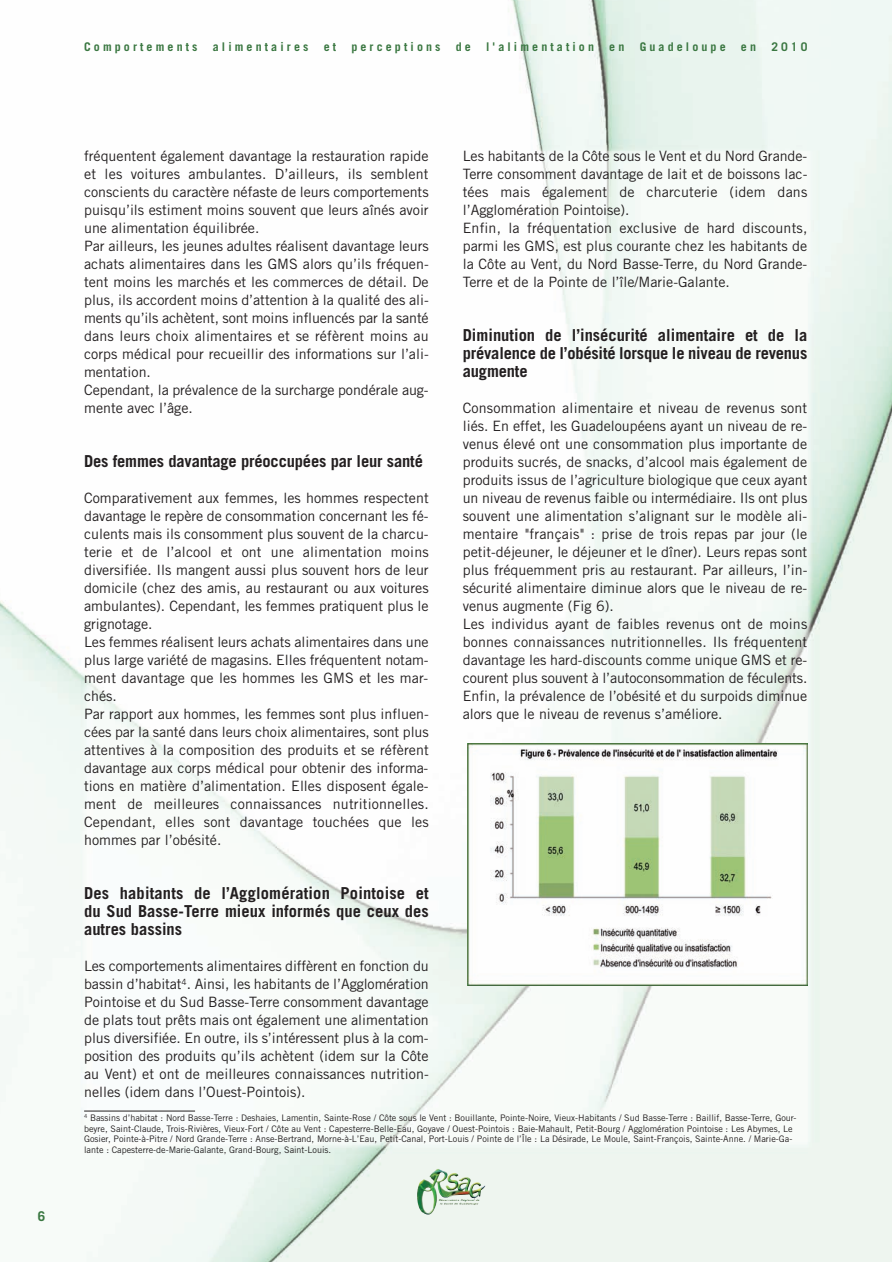
<style>
.page{position:relative;width:893px;height:1263px;background:#fff}
.page>*{position:absolute;margin:0;border:0;box-sizing:border-box;transform-origin:0 0}
.t1{font:700 16.5px/18px "Trade Gothic";letter-spacing:-.01em;color:#231f20;text-align:justify}
.t2{font:14.25px/18px "Trade Gothic";color:#231f20}
.t3{font:700 13.5px "Trade Gothic";color:#3a7741}
.t4{font:700 12px "Trade Gothic";letter-spacing:.26em;color:#3a7741}
.t5{font:9px/10.8px "Trade Gothic";color:#231f20}
</style>
<div class="page">
<img style="left:0;top:0;width:891px;height:1262px">
<svg style="left:436px;top:1169px;width:12px;height:13px"></svg>
<hr style="left:84px;top:1111px;width:111px;height:1px;background:#231f20">
<img style="left:467px;top:744px;width:340px;height:242px">
<p class="t3" style="left:38px;top:1211px;width:9px">6</p>
<p class="t4" style="left:84px;top:42px;width:115px">Comportements</p>
<p class="t4" style="left:213px;top:42px;width:97px">alimentaires</p>
<p class="t4" style="left:324px;top:42px;width:14px">e t</p>
<p class="t4" style="left:351px;top:42px;width:91px">perceptions</p>
<p class="t4" style="left:456px;top:42px;width:17px">d e</p>
<p class="t4" style="left:486px;top:42px;width:109px">l'alimentation</p>
<p class="t4" style="left:609px;top:42px;width:17px">e n</p>
<p class="t4" style="left:639px;top:42px;width:88px">Guadeloupe</p>
<p class="t4" style="left:741px;top:42px;width:17px">e n</p>
<p class="t4" style="left:771px;top:42px;width:38px">2010</p>
<p class="t2" style="left:84px;top:148px;width:346px">fréquentent également davantage la restauration rapide et les voitures ambulantes. D’ailleurs, ils semblent conscients du caractère néfaste de leurs comportements puisqu’ils estiment moins souvent que leurs aînés avoir une alimentation équilibrée.<br>Par ailleurs, les jeunes adultes réalisent davantage leurs achats alimentaires dans les GMS alors qu’ils fréquen&shy;tent moins les marchés et les commerces de détail. De plus, ils accordent moins d’attention à la qualité des ali&shy;ments qu’ils achètent, sont moins influencés par la santé dans leurs choix alimentaires et se réfèrent moins au corps médical pour recueillir des informations sur l’ali&shy;mentation.<br>Cependant, la prévalence de la surcharge pondérale aug&shy;mente avec l’âge.</p>
<p class="t1" style="left:84px;top:454px;width:340px">Des femmes davantage préoccupées par leur santé</p>
<p class="t2" style="left:84px;top:490px;width:346px">Comparativement aux femmes, les hommes respectent davantage le repère de consommation concernant les fé&shy;culents mais ils consomment plus souvent de la charcu&shy;terie et de l’alcool et ont une alimentation moins diversifiée. Ils mangent aussi plus souvent hors de leur domicile (chez des amis, au restaurant ou aux voitures ambulantes). Cependant, les femmes pratiquent plus le grignotage.<br>Les femmes réalisent leurs achats alimentaires dans une plus large variété de magasins. Elles fréquentent notam&shy;ment davantage que les hommes les GMS et les mar&shy;chés.<br>Par rapport aux hommes, les femmes sont plus influen&shy;cées par la santé dans leurs choix alimentaires, sont plus attentives à la composition des produits et se réfèrent davantage aux corps médical pour obtenir des informa&shy;tions en matière d’alimentation. Elles disposent égale&shy;ment de meilleures connaissances nutritionnelles.<br>Cependant, elles sont davantage touchées que les hommes par l’obésité.</p>
<p class="t1" style="left:84px;top:886px;width:346px">Des habitants de l’Agglomération Pointoise et du Sud Basse-Terre mieux informés que ceux des autres bassins</p>
<p class="t2" style="left:84px;top:958px;width:346px;text-align:justify">Les comportements alimentaires diffèrent en fonction du bassin d’habitat<sup>4</sup>. Ainsi, les habitants de l’Agglomération Pointoise et du Sud Basse-Terre consomment davantage de plats tout prêts mais ont également une alimentation plus diversifiée. En outre, ils s’intéressent plus à la com&shy;position des produits qu’ils achètent (idem sur la Côte au Vent) et ont de meilleures connaissances nutrition&shy;nelles (idem dans l’Ouest-Pointois).</p>
<p class="t2" style="left:463px;top:148px;width:346px">Les habitants de la Côte sous le Vent et du Nord Grande-Terre consomment davantage de lait et de boissons lac&shy;tées mais également de charcuterie (idem dans l’Agglomération Pointoise).<br>Enfin, la fréquentation exclusive de hard discounts, parmi les GMS, est plus courante chez les habitants de la Côte au Vent, du Nord Basse-Terre, du Nord Grande-Terre et de la Pointe de l’île/Marie-Galante.</p>
<p class="t1" style="left:463px;top:328px;width:346px">Diminution de l’insécurité alimentaire et de la prévalence de l’obésité lorsque le niveau de revenus augmente</p>
<p class="t2" style="left:463px;top:400px;width:346px">Consommation alimentaire et niveau de revenus sont liés. En effet, les Guadeloupéens ayant un niveau de re&shy;venus élevé ont une consommation plus importante de produits sucrés, de snacks, d’alcool mais également de produits issus de l’agriculture biologique que ceux ayant un niveau de revenus faible ou intermédiaire. Ils ont plus souvent une alimentation s’alignant sur le modèle ali&shy;mentaire "français" : prise de trois repas par jour (le petit-déjeuner, le déjeuner et le dîner). Leurs repas sont plus fréquemment pris au restaurant. Par ailleurs, l’in&shy;sécurité alimentaire diminue alors que le niveau de re&shy;venus augmente (Fig 6).<br>Les individus ayant de faibles revenus ont de moins bonnes connaissances nutritionnelles. Ils fréquentent davantage les hard-discounts comme unique GMS et re&shy;courent plus souvent à l’autoconsommation de féculents.<br>Enfin, la prévalence de l’obésité et du surpoids diminue alors que le niveau de revenus s’améliore.</p>
<p class="t5" style="left:84px;top:1113px;width:714px"><sup>4</sup> Bassins d’habitat : Nord Basse-Terre : Deshaies, Lamentin, Sainte-Rose / Côte sous le Vent : Bouillante, Pointe-Noire, Vieux-Habitants / Sud Basse-Terre : Baillif, Basse-Terre, Gour&shy;beyre, Saint-Claude, Trois-Rivières, Vieux-Fort / Côte au Vent : Capesterre-Belle-Eau, Goyave / Ouest-Pointois : Baie-Mahault, Petit-Bourg / Agglomération Pointoise : Les Abymes, Le Gosier, Pointe-à-Pitre / Nord Grande-Terre : Anse-Bertrand, Morne-à-L’Eau, Petit-Canal, Port-Louis / Pointe de l’Île : La Désirade, Le Moule, Saint-François, Sainte-Anne. / Marie-Ga&shy;lante : Capesterre-de-Marie-Galante, Grand-Bourg, Saint-Louis.</p>
</div>
